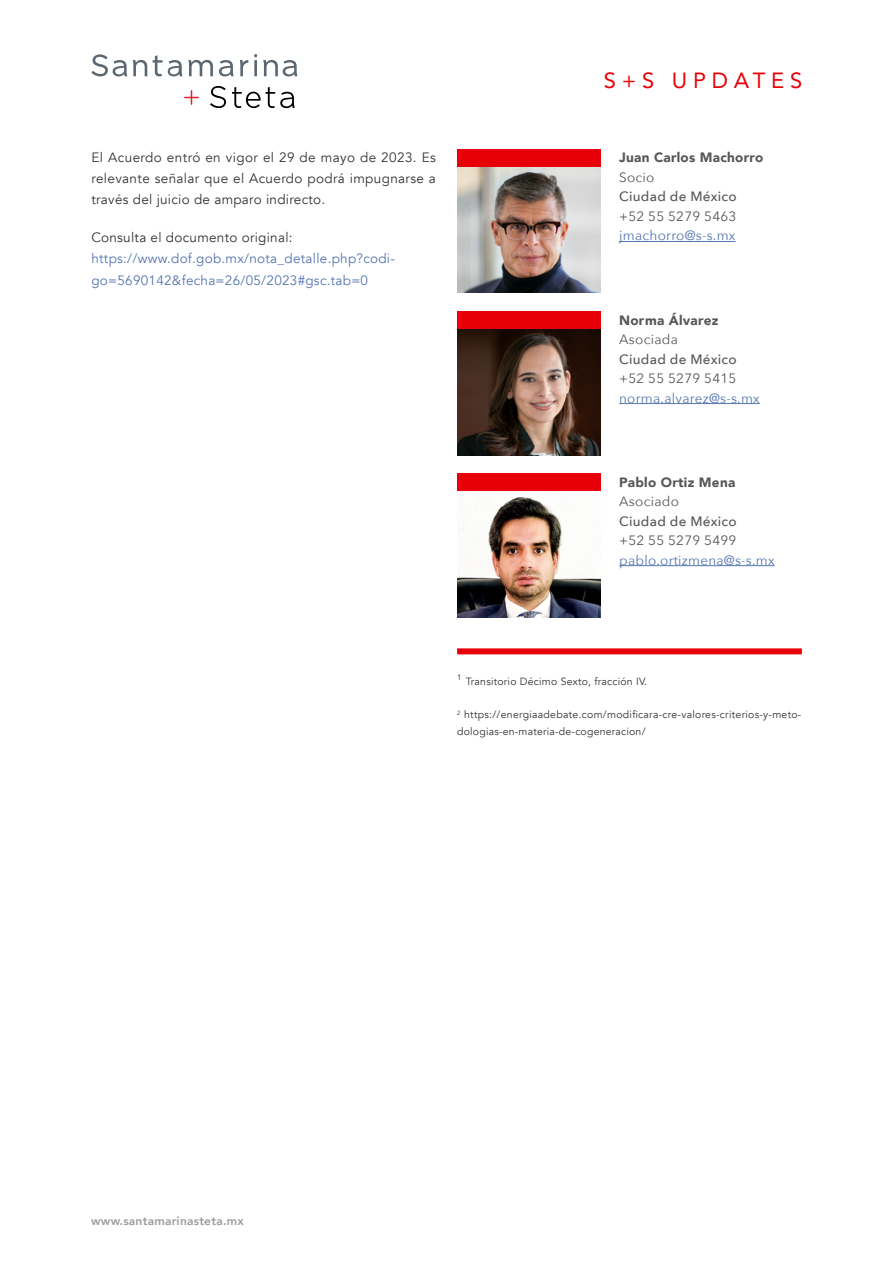
<style>
.page{position:relative;width:893px;height:1264px;background:#fff}
.page>*{position:absolute;margin:0;border:0;box-sizing:border-box;transform-origin:0 0}
.t1{font:21.9px "Avenir";letter-spacing:.26em;color:#e80008}
.t2{font:13.5px/21px "Avenir";letter-spacing:.02em;color:#333;text-align:justify}
.t3{font:13.5px/21px "Avenir";letter-spacing:.02em;color:#5576af}
.t4{font:13.5px "Avenir Next";letter-spacing:.02em;color:#575756}
.t5{font:13.5px "Avenir Next";letter-spacing:.02em;color:#5576af}
.t6{font:900 13.5px "Avenir";letter-spacing:.02em;color:#575756}
.t7{font:500 13.5px "Avenir Next";letter-spacing:.02em;color:#575756}
.t8{font:800 12px "Avenir";letter-spacing:.02em;color:#9d9d9c}
.t9{font:10.5px/16.5px "Avenir";letter-spacing:.02em;color:#333}
</style>
<div class="page">
<svg style="left:184px;top:90px;width:15px;height:15px"></svg>
<svg style="left:188px;top:60px;width:25px;height:16px"></svg>
<svg style="left:240px;top:60px;width:8px;height:16px"></svg>
<svg style="left:133px;top:55px;width:29px;height:21px"></svg>
<hr style="left:254px;top:60px;width:3px;height:16px;background:#5c6670">
<svg style="left:91px;top:54px;width:36px;height:22px"></svg>
<svg style="left:168px;top:60px;width:14px;height:16px"></svg>
<svg style="left:219px;top:60px;width:15px;height:16px"></svg>
<svg style="left:263px;top:60px;width:34px;height:16px"></svg>
<svg style="left:210px;top:86px;width:16px;height:22px"></svg>
<svg style="left:232px;top:87px;width:63px;height:21px"></svg>
<img style="left:457px;top:166px;width:143px;height:127px">
<hr style="left:619px;top:241px;width:116px;height:1px;background:#5576af">
<div style="left:457px;top:149px;width:143px;height:17px;background:#e80008"></div>
<img style="left:457px;top:328px;width:143px;height:127px">
<hr style="left:619px;top:403px;width:140px;height:1px;background:#5576af">
<div style="left:457px;top:311px;width:143px;height:17px;background:#e80008"></div>
<img style="left:457px;top:490px;width:143px;height:127px">
<hr style="left:619px;top:565px;width:155px;height:1px;background:#5576af">
<div style="left:457px;top:473px;width:143px;height:17px;background:#e80008"></div>
<div style="left:457px;top:648px;width:345px;height:6px;background:#e80008"></div>
<p class="t2" style="left:91px;top:147px;width:346px">El Acuerdo entró en vigor el 29 de mayo de 2023. Es relevante señalar que el Acuerdo podrá impugnarse a través del juicio de amparo indirecto.</p>
<p class="t2" style="left:91px;top:227px;width:203px">Consulta el documento original:</p>
<p class="t3" style="left:91px;top:248px;width:305px">https://www.dof.gob.mx/nota_detalle.php?codi&shy;go=5690142&amp;fecha=26/05/2023#gsc.tab=0</p>
<h1 class="t1" style="left:604px;top:62px;width:200px">S+S UPDATES</h1>
<p class="t6" style="left:619px;top:146px;width:146px">Juan Carlos Machorro</p>
<p class="t4" style="left:619px;top:166px;width:37px">Socio</p>
<p class="t7" style="left:619px;top:185px;width:119px">Ciudad de México</p>
<p class="t4" style="left:619px;top:205px;width:119px">+52 55 5279 5463</p>
<p class="t5" style="left:619px;top:224px;width:118px">jmachorro@s-s.mx</p>
<p class="t6" style="left:619px;top:308px;width:101px">Norma Álvarez</p>
<p class="t4" style="left:619px;top:328px;width:60px">Asociada</p>
<p class="t7" style="left:619px;top:347px;width:119px">Ciudad de México</p>
<p class="t4" style="left:619px;top:367px;width:119px">+52 55 5279 5415</p>
<p class="t5" style="left:619px;top:386px;width:142px">norma.alvarez@s-s.mx</p>
<p class="t6" style="left:619px;top:470px;width:118px">Pablo Ortiz Mena</p>
<p class="t4" style="left:619px;top:490px;width:61px">Asociado</p>
<p class="t7" style="left:619px;top:509px;width:119px">Ciudad de México</p>
<p class="t4" style="left:619px;top:529px;width:119px">+52 55 5279 5499</p>
<p class="t5" style="left:619px;top:548px;width:157px">pablo.ortizmena@s-s.mx</p>
<p class="t9" style="left:457px;top:673px;width:192px"><sup>1</sup> Transitorio Décimo Sexto, fracción IV.</p>
<p class="t9" style="left:457px;top:706px;width:346px"><sup>2</sup> https://energiaadebate.com/modificara-cre-valores-criterios-y-meto&shy;dologias-en-materia-de-cogeneracion/</p>
<p class="t8" style="left:91px;top:1210px;width:154px">www.santamarinasteta.mx</p>
</div>
